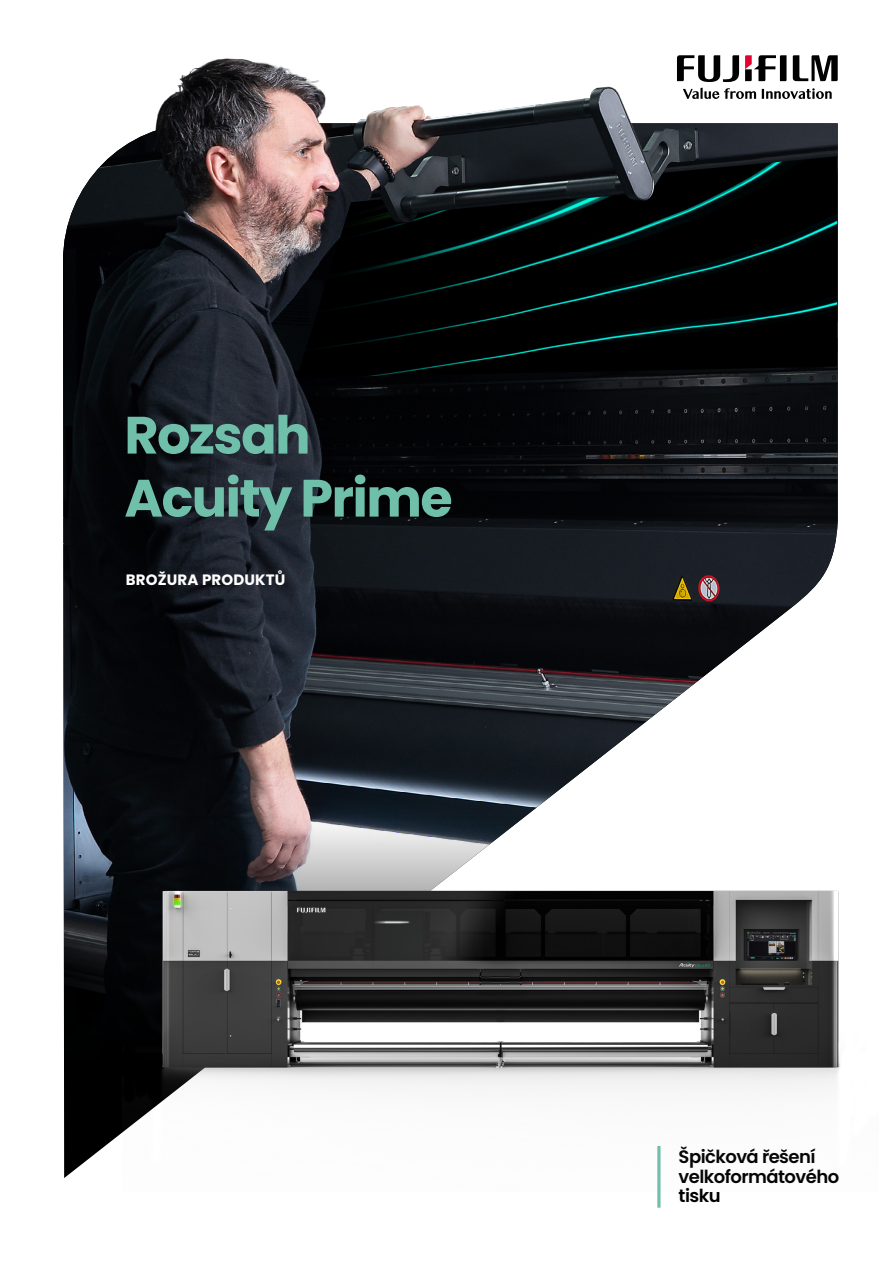
<style>
.page{position:relative;width:893px;height:1263px;background:#fff}
.page>*{position:absolute;margin:0;border:0;box-sizing:border-box;transform-origin:0 0}
.t1{font:700 52.5px/63px "Poppins";letter-spacing:-.03em;color:#70bfab}
.t2{font:600 18px/19.5px "Poppins";letter-spacing:-.03em;color:#000}
.t3{font:700 15px "Poppins";letter-spacing:.01em;color:#fff}
</style>
<div class="page">
<img style="left:63px;top:654px;width:670px;height:524px">
<hr style="left:657px;top:1146px;width:3px;height:62px;background:#70bfab">
<img style="left:63px;top:55px;width:775px;height:599px">
<img style="left:63px;top:68px;width:775px;height:553px">
<img style="left:123px;top:766px;width:717px;height:425px">
<div style="left:60px;top:504px;width:291px;height:149px;background:#000;opacity:.08"></div>
<p class="t1" style="left:124px;top:404px;width:330px">Rozsah<br>Acuity Prime</p>
<p class="t3" style="left:126px;top:571px;width:161px">BROŽURA PRODUKTŮ</p>
<p class="t2" style="left:679px;top:1147px;width:162px">Špičková řešení velkoformátového tisku</p>
</div>
